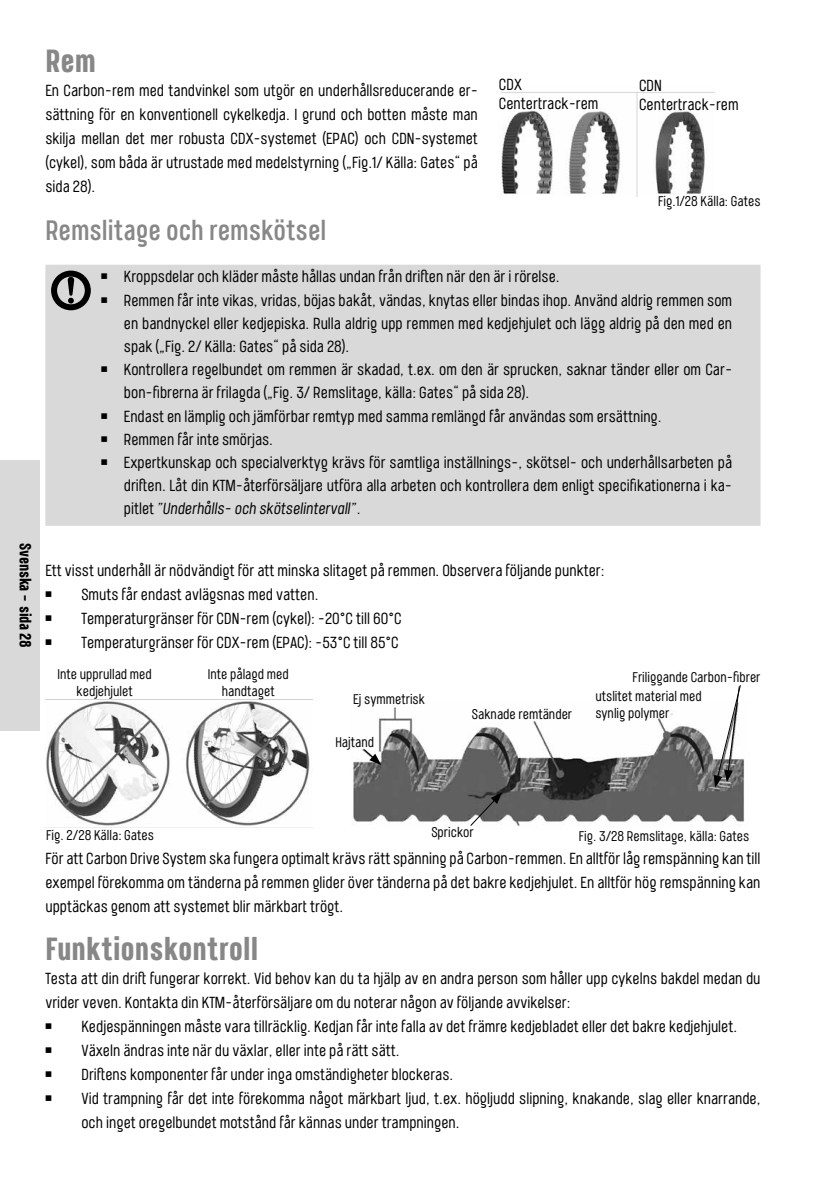
<style>
.page{position:relative;width:823px;height:1191px;background:#fff}
.page>*{position:absolute;margin:0;border:0;box-sizing:border-box;transform-origin:0 0}
.t1{font:700 32px "Port Condensed";color:#878787}
.t2{font:500 28px "Port Condensed";color:#878787}
.t3{font:16px/24px "Port Condensed";color:#000}
.t4{font:italic 16px "Port Condensed";color:#000}
.t5{font:700 16px "Port Condensed";letter-spacing:-.01em;color:#000}
.t6{font:14px/16.8px "Port Condensed";color:#000;text-align:center}
.s1{font-style:normal}
</style>
<div class="page">
<div style="left:0;top:460px;width:40px;height:271px;background:#d9d9d9"></div>
<img style="left:500px;top:91px;width:214px;height:105px">
<div style="left:45px;top:265px;width:715px;height:261px;background:#d9d9d9"></div>
<svg style="left:47px;top:268px;width:47px;height:46px;background:#8d8d8d"></svg>
<img style="left:45px;top:699px;width:267px;height:129px">
<img style="left:353px;top:707px;width:392px;height:119px">
<svg style="left:469px;top:792px;width:33px;height:34px"></svg>
<svg style="left:363px;top:749px;width:18px;height:16px"></svg>
<svg style="left:713px;top:685px;width:27px;height:102px"></svg>
<p class="t5" style="left:36px;top:543px;width:107px;rotate:90deg">Svenska – sida 28</p>
<h1 class="t1" style="left:45px;top:40px;width:52px">Rem</h1>
<p class="t3" style="left:498px;top:75px;width:101px;line-height:19.2px">CDX<br>Centertrack-rem</p>
<p class="t3" style="left:638px;top:76px;width:101px;line-height:19.2px">CDN<br>Centertrack-rem</p>
<p class="t3" style="left:45px;top:78px;width:434px;text-align:justify">En Carbon-rem med tandvinkel som utgör en underhållsreducerande er&shy;sättning för en konventionell cykelkedja. I grund och botten måste man skilja mellan det mer robusta CDX-systemet (EPAC) och CDN-systemet (cykel), som båda är utrustade med medelstyrning („Fig.1/ Källa: Gates“ på sida 28).</p>
<h2 class="t2" style="left:45px;top:212px;width:282px">Remslitage och remskötsel</h2>
<p class="t3" style="left:101px;top:264px;width:459px">￭ Kroppsdelar och kläder måste hållas undan från driften när den är i rörelse.</p>
<p class="t3" style="left:101px;top:288px;width:632px">￭ Remmen får inte vikas, vridas, böjas bakåt, vändas, knytas eller bindas ihop. Använd aldrig remmen som</p>
<p class="t3" style="left:124px;top:311px;width:609px">en bandnyckel eller kedjepiska. Rulla aldrig upp remmen med kedjehjulet och lägg aldrig på den med en</p>
<p class="t3" style="left:124px;top:334px;width:227px">spak („Fig. 2/ Källa: Gates“ på sida 28).</p>
<p class="t3" style="left:101px;top:357px;width:632px">￭ Kontrollera regelbundet om remmen är skadad, t.ex. om den är sprucken, saknar tänder eller om Car-</p>
<p class="t3" style="left:124px;top:380px;width:406px">bon-fibrerna är frilagda („Fig. 3/ Remslitage, källa: Gates“ på sida 28).</p>
<p class="t3" style="left:101px;top:404px;width:561px">￭ Endast en lämplig och jämförbar remtyp med samma remlängd får användas som ersättning.</p>
<p class="t3" style="left:101px;top:427px;width:173px">￭ Remmen får inte smörjas.</p>
<p class="t3" style="left:101px;top:450px;width:632px">￭ Expertkunskap och specialverktyg krävs för samtliga inställnings-, skötsel- och underhållsarbeten på</p>
<p class="t3" style="left:124px;top:473px;width:609px">driften. Låt din KTM-återförsäljare utföra alla arbeten och kontrollera dem enligt specifikationerna i ka-</p>
<p class="t4" style="left:124px;top:498px;width:238px"><span class="s1">pitlet</span> ”Underhålls- och skötselintervall”<span class="s1">.</span></p>
<p class="t6" style="left:657px;top:192px;width:104px">Fig.1/28 Källa: Gates</p>
<p class="t3" style="left:45px;top:558px;width:560px">Ett visst underhåll är nödvändigt för att minska slitaget på remmen. Observera följande punkter:￭</p>
<p class="t3" style="left:81px;top:582px;width:238px">Smuts får endast avlägsnas med vatten.</p>
<p class="t3" style="left:45px;top:606px;width:10px">￭</p>
<p class="t3" style="left:81px;top:606px;width:321px">Temperaturgränser för CDN-rem (cykel): -20°C till 60°C</p>
<p class="t3" style="left:45px;top:630px;width:10px">￭</p>
<p class="t3" style="left:81px;top:630px;width:319px">Temperaturgränser för CDX-rem (EPAC): -53°C till 85°C</p>
<p class="t6" style="left:58px;top:666px;width:96px">Inte upprullad med kedjehjulet</p>
<p class="t6" style="left:208px;top:666px;width:82px">Inte pålagd med handtaget</p>
<p class="t6" style="left:353px;top:690px;width:73px">Ej symmetrisk</p>
<p class="t6" style="left:335px;top:733px;width:40px">Hajtand</p>
<p class="t6" style="left:471px;top:705px;width:102px">Saknade remtänder</p>
<p class="t6" style="left:632px;top:668px;width:129px">Friliggande Carbon-fibrer</p>
<p class="t6" style="left:595px;top:687px;width:108px;text-align:left">utslitet material med synlig polymer</p>
<p class="t6" style="left:46px;top:826px;width:109px">Fig. 2/28 Källa: Gates</p>
<p class="t6" style="left:431px;top:823px;width:44px">Sprickor</p>
<p class="t6" style="left:578px;top:827px;width:172px">Fig. 3/28 Remslitage, källa: Gates</p>
<p class="t3" style="left:45px;top:846px;width:716px;text-align:justify">För att Carbon Drive System ska fungera optimalt krävs rätt spänning på Carbon-remmen. En alltför låg remspänning kan till exempel förekomma om tänderna på remmen glider över tänderna på det bakre kedjehjulet. En alltför hög remspänning kan upptäckas genom att systemet blir märkbart trögt.</p>
<h1 class="t1" style="left:45px;top:928px;width:214px">Funktionskontroll</h1>
<p class="t3" style="left:45px;top:966px;width:716px">Testa att din drift fungerar korrekt. Vid behov kan du ta hjälp av en andra person som håller upp cykelns bakdel medan du vrider veven. Kontakta din KTM-återförsäljare om du noterar någon av följande avvikelser:<br>￭</p>
<p class="t3" style="left:81px;top:1014px;width:656px">Kedjespänningen måste vara tillräcklig. Kedjan får inte falla av det främre kedjebladet eller det bakre kedjehjulet.</p>
<p class="t3" style="left:45px;top:1038px;width:10px">￭</p>
<p class="t3" style="left:81px;top:1038px;width:319px">Växeln ändras inte när du växlar, eller inte på rätt sätt.</p>
<p class="t3" style="left:45px;top:1062px;width:10px">￭</p>
<p class="t3" style="left:81px;top:1062px;width:373px">Driftens komponenter får under inga omständigheter blockeras.</p>
<p class="t3" style="left:45px;top:1086px;width:10px">￭</p>
<p class="t3" style="left:81px;top:1086px;width:680px">Vid trampning får det inte förekomma något märkbart ljud, t.ex. högljudd slipning, knakande, slag eller knarrande, och inget oregelbundet motstånd får kännas under trampningen.</p>
</div>
